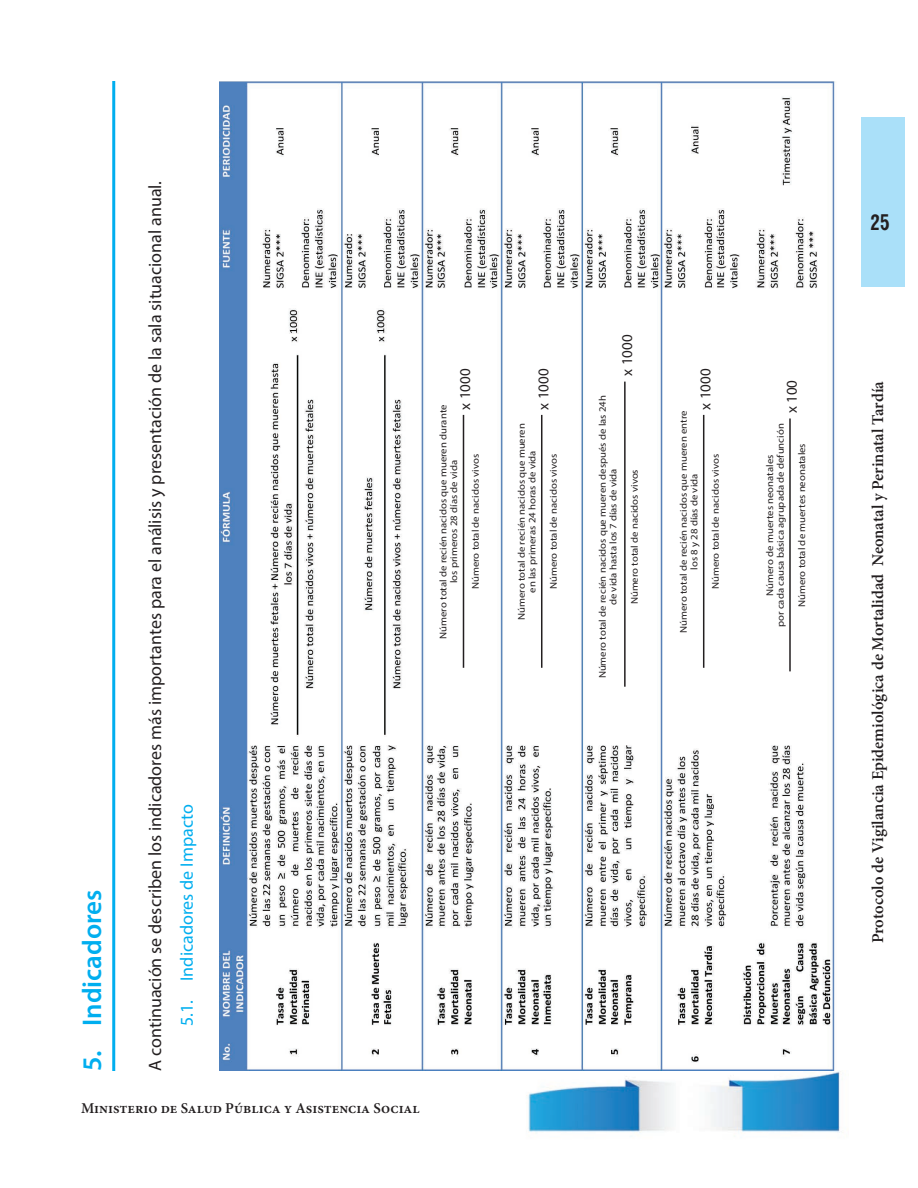
<style>
.page{position:relative;width:918px;height:1188px;background:#fff}
.page>*{position:absolute;margin:0;border:0;box-sizing:border-box;transform-origin:0 0}
.t1{font:600 27px "Myriad Pro";color:#00aeef}
.t2{font:700 condensed 21px "Arena";color:#231f20;scale:.9 1}
.t3{font:18px "Myriad Pro";color:#231f20}
.t4{font:18px "Myriad Pro";color:#00aeef}
.t5{font:600 16.5px "Minion Pro";letter-spacing:-.01em;color:#231f20}
.t6{font:600 15px "Minion Pro";color:#231f20}
.t7{font:15px "Myriad Pro";color:#231f20}
.t8{font:9.75px/10.6px "Myriad Pro";color:#231f20;text-align:center;scale:1.1 1}
</style>
<div class="page">
<img style="left:526px;top:1071px;width:315px;height:62px">
<div style="left:861px;top:118px;width:44px;height:169px;background:#aae0f9"></div>
<img style="left:219px;top:81px;width:617px;height:990px">
<hr style="left:112px;top:81px;width:3px;height:990px;background:#00aeef">
<div style="left:428px;top:362px;width:68px;height:309px;background:#fff"></div>
<hr style="left:463px;top:415px;width:1px;height:253px;background:#231f20">
<div style="left:506px;top:362px;width:68px;height:309px;background:#fff"></div>
<hr style="left:541px;top:415px;width:1px;height:253px;background:#231f20">
<div style="left:587px;top:320px;width:68px;height:386px;background:#fff"></div>
<hr style="left:624px;top:382px;width:2px;height:305px;background:#231f20">
<div style="left:668px;top:362px;width:156px;height:309px;background:#fff"></div>
<hr style="left:703px;top:415px;width:1px;height:253px;background:#231f20">
<hr style="left:789px;top:418px;width:2px;height:253px;background:#231f20">
<h1 class="t1" style="left:75px;top:1071px;width:183px;rotate:-90deg">5. Indicadores</h1>
<h3 class="t3" style="left:144px;top:1071px;width:892px;rotate:-90deg">A continuación se describen los indicadores más importantes para el análisis y presentación de la sala situacional anual.</h3>
<h3 class="t4" style="left:176px;top:1026px;width:223px;rotate:-90deg">5.1. Indicadores de Impacto</h3>
<h3 class="t6" style="left:81px;top:1098px;width:340px">Ministerio de Salud Pública y Asistencia Social</h3>
<h3 class="t7" style="left:456px;top:410px;width:42px;rotate:-90deg">x 1000</h3>
<p class="t8" style="left:438px;top:639px;width:214px;rotate:-90deg">Número total de recién nacidos que mueren durante los primeros 28 días de vida</p>
<p class="t8" style="left:470px;top:589px;width:124px;rotate:-90deg">Número total de nacidos vivos</p>
<h3 class="t7" style="left:534px;top:410px;width:42px;rotate:-90deg">x 1000</h3>
<p class="t8" style="left:516px;top:620px;width:180px;rotate:-90deg">Número total de recién nacidos que mueren en las primeras 24 horas de vida</p>
<p class="t8" style="left:548px;top:589px;width:124px;rotate:-90deg">Número total de nacidos vivos</p>
<h3 class="t7" style="left:618px;top:376px;width:42px;rotate:-90deg">x 1000</h3>
<p class="t8" style="left:597px;top:678px;width:259px;rotate:-90deg">Número total de recién nacidos que mueren después de las 24h de vida hasta los 7 días de vida</p>
<p class="t8" style="left:629px;top:604px;width:124px;rotate:-90deg">Número total de nacidos vivos</p>
<h3 class="t7" style="left:696px;top:410px;width:42px;rotate:-90deg">x 1000</h3>
<p class="t8" style="left:678px;top:633px;width:204px;rotate:-90deg">Número total de recién nacidos que mueren entre los 8 y 28 días de vida</p>
<p class="t8" style="left:710px;top:589px;width:124px;rotate:-90deg">Número total de nacidos vivos</p>
<h3 class="t7" style="left:782px;top:413px;width:35px;rotate:-90deg">x 100</h3>
<p class="t8" style="left:764px;top:627px;width:187px;rotate:-90deg">Número de muertes neonatales<br>por cada causa básica agrupada de defunción</p>
<p class="t8" style="left:796px;top:607px;width:151px;rotate:-90deg">Número total de muertes neonatales</p>
<h2 class="t2" style="left:871px;top:210px;width:23px">25</h2>
<h3 class="t5" style="left:866px;top:943px;width:564px;rotate:-90deg">Protocolo de Vigilancia Epidemiológica de Mortalidad Neonatal y Perinatal Tardía</h3>
</div>
